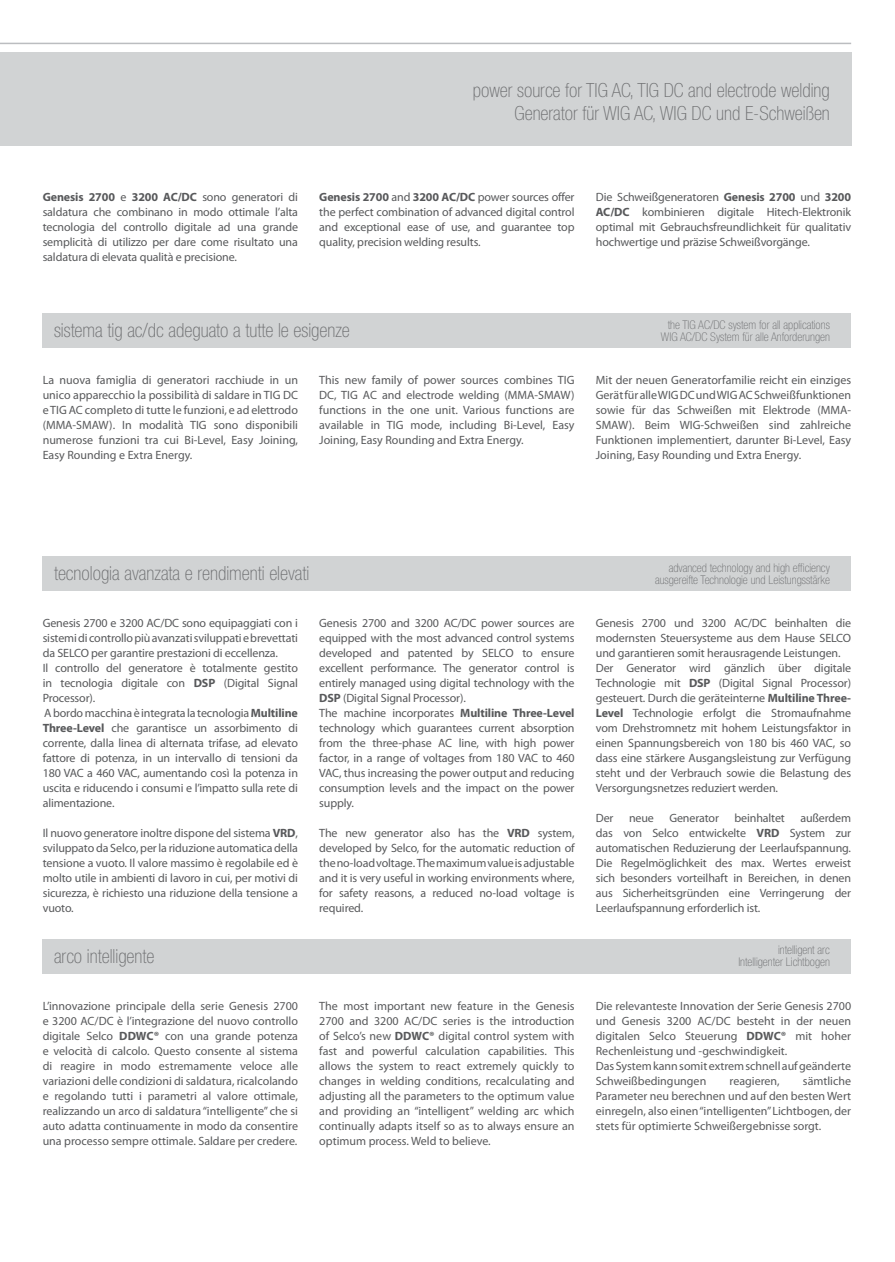
<style>
.page{position:relative;width:895px;height:1262px;background:#fff}
.page>*{position:absolute;margin:0;border:0;box-sizing:border-box;transform-origin:0 0}
.t1{font:100 condensed 19.5px/23.4px "Helvetica Neue LT Std";color:#6d6e70;text-align:right}
.t2{font:12px/15px "Myriad Pro";letter-spacing:-.01em;color:#58595b;text-align:justify}
.t3{font:100 condensed 12px/12px "Helvetica Neue LT Std";color:#6d6e70;text-align:right}
.s1{font-weight:700}
</style>
<div class="page">
<div style="left:43px;top:313px;width:808px;height:34px;background:#d1d3d4"></div>
<div style="left:43px;top:557px;width:808px;height:34px;background:#d1d3d4"></div>
<div style="left:43px;top:939px;width:808px;height:34px;background:#d1d3d4"></div>
<div style="left:0;top:53px;width:851px;height:93px;background:#d1d3d4"></div>
<hr style="left:0;top:43px;width:851px;height:1px;background:#bbbdc0">
<h1 class="t1" style="left:472px;top:81px;width:358px">power source for TIG AC, TIG DC and electrode welding<br>Generator für WIG AC, WIG DC und E-Schweißen</h1>
<p class="t2" style="left:43px;top:190px;width:257px"><span class="s1">Genesis 2700</span> e <span class="s1">3200 AC/DC</span> sono generatori di saldatura che combinano in modo ottimale l’alta tecnologia del controllo digitale ad una grande semplicità di utilizzo per dare come risultato una saldatura di elevata qualità e precisione.</p>
<p class="t2" style="left:319px;top:190px;width:257px"><span class="s1">Genesis 2700</span> and <span class="s1">3200 AC/DC</span> power sources offer the perfect combination of advanced digital control and exceptional ease of use, and guarantee top quality, precision welding results.</p>
<p class="t2" style="left:595px;top:190px;width:257px">Die Schweißgeneratoren <span class="s1">Genesis 2700</span> und <span class="s1">3200<br>AC/DC</span> kombinieren digitale Hitech-Elektronik optimal mit Gebrauchsfreundlichkeit für qualitativ hochwertige und präzise Schweißvorgänge.</p>
<h1 class="t1" style="left:54px;top:320px;width:297px">sistema tig ac/dc adeguato a tutte le esigenze</h1>
<p class="t2" style="left:43px;top:373px;width:257px">La nuova famiglia di generatori racchiude in un unico apparecchio la possibilità di saldare in TIG DC e TIG AC completo di tutte le funzioni, e ad elettrodo (MMA-SMAW). In modalità TIG sono disponibili numerose funzioni tra cui Bi-Level, Easy Joining, Easy Rounding e Extra Energy.</p>
<p class="t2" style="left:319px;top:373px;width:257px">This new family of power sources combines TIG DC, TIG AC and electrode welding (MMA-SMAW) functions in the one unit. Various functions are available in TIG mode, including Bi-Level, Easy Joining, Easy Rounding and Extra Energy.</p>
<p class="t3" style="left:660px;top:320px;width:170px;text-align:center">the TIG AC/DC system for all applications<br>WIG AC/DC System für alle Anforderungen</p>
<p class="t2" style="left:595px;top:373px;width:257px">Mit der neuen Generatorfamilie reicht ein einziges Gerät für alle WIG DC und WIG AC Schweißfunktionen sowie für das Schweißen mit Elektrode (MMA-SMAW). Beim WIG-Schweißen sind zahlreiche Funktionen implementiert, darunter Bi-Level, Easy Joining, Easy Rounding und Extra Energy.</p>
<h1 class="t1" style="left:54px;top:564px;width:257px">tecnologia avanzata e rendimenti elevati</h1>
<p class="t2" style="left:43px;top:616px;width:257px;text-align:left">Genesis 2700 e 3200 AC/DC sono equipaggiati con i sistemi di controllo più avanzati sviluppati e brevettati da SELCO per garantire prestazioni di eccellenza.<br>Il controllo del generatore è totalmente gestito in tecnologia digitale con <span class="s1">DSP</span> (Digital Signal Processor).<br>A bordo macchina è integrata la tecnologia <span class="s1">Multiline Three-Level</span> che garantisce un assorbimento di corrente, dalla linea di alternata trifase, ad elevato fattore di potenza, in un intervallo di tensioni da 180 VAC a 460 VAC, aumentando così la potenza in uscita e riducendo i consumi e l’impatto sulla rete di alimentazione.</p>
<p class="t2" style="left:43px;top:826px;width:257px">Il nuovo generatore inoltre dispone del sistema <span class="s1">VRD</span>, sviluppato da Selco, per la riduzione automatica della tensione a vuoto. Il valore massimo è regolabile ed è molto utile in ambienti di lavoro in cui, per motivi di sicurezza, è richiesto una riduzione della tensione a vuoto.</p>
<h1 class="t1" style="left:54px;top:946px;width:102px">arco intelligente</h1>
<p class="t2" style="left:43px;top:999px;width:257px">L’innovazione principale della serie Genesis 2700 e 3200 AC/DC è l’integrazione del nuovo controllo digitale Selco <span class="s1">DDWC®</span> con una grande potenza e velocità di calcolo. Questo consente al sistema di reagire in modo estremamente veloce alle variazioni delle condizioni di saldatura, ricalcolando e regolando tutti i parametri al valore ottimale, realizzando un arco di saldatura “intelligente” che si auto adatta continuamente in modo da consentire una processo sempre ottimale. Saldare per credere.</p>
<p class="t2" style="left:319px;top:616px;width:257px;text-align:left">Genesis 2700 and 3200 AC/DC power sources are equipped with the most advanced control systems developed and patented by SELCO to ensure excellent performance. The generator control is entirely managed using digital technology with the <span class="s1">DSP</span> (Digital Signal Processor).<br>The machine incorporates <span class="s1">Multiline Three-Level </span>technology which guarantees current absorption from the three-phase AC line, with high power factor, in a range of voltages from 180 VAC to 460<br>VAC, thus increasing the power output and reducing consumption levels and the impact on the power supply.</p>
<p class="t2" style="left:319px;top:826px;width:257px">The new generator also has the <span class="s1">VRD</span> system, developed by Selco, for the automatic reduction of the no-load voltage. The maximum value is adjustable and it is very useful in working environments where, for safety reasons, a reduced no-load voltage is required.</p>
<p class="t2" style="left:319px;top:999px;width:257px">The most important new feature in the Genesis 2700 and 3200 AC/DC series is the introduction of Selco’s new <span class="s1">DDWC®</span> digital control system with fast and powerful calculation capabilities. This allows the system to react extremely quickly to changes in welding conditions, recalculating and adjusting all the parameters to the optimum value and providing an “intelligent” welding arc which continually adapts itself so as to always ensure an optimum process. Weld to believe.</p>
<p class="t3" style="left:655px;top:563px;width:176px">advanced technology and high efficiency ausgereifte Technologie und Leistungsstärke</p>
<p class="t2" style="left:595px;top:616px;width:257px;text-align:left">Genesis 2700 und 3200 AC/DC beinhalten die modernsten Steuersysteme aus dem Hause SELCO und garantieren somit herausragende Leistungen.<br>Der Generator wird gänzlich über digitale Technologie mit <span class="s1">DSP</span> (Digital Signal Processor) gesteuert. Durch die geräteinterne <span class="s1">Multiline Three-Level</span> Technologie erfolgt die Stromaufnahme vom Drehstromnetz mit hohem Leistungsfaktor in einen Spannungsbereich von 180 bis 460 VAC, so dass eine stärkere Ausgangsleistung zur Verfügung steht und der Verbrauch sowie die Belastung des Versorgungsnetzes reduziert werden.</p>
<p class="t2" style="left:595px;top:811px;width:19px">Der</p>
<p class="t2" style="left:629px;top:811px;width:26px">neue</p>
<p class="t2" style="left:669px;top:811px;width:51px">Generator</p>
<p class="t2" style="left:734px;top:811px;width:52px">beinhaltet</p>
<p class="t2" style="left:595px;top:811px;width:257px;text-indent:204px">außerdem das von Selco entwickelte <span class="s1">VRD</span> System zur automatischen Reduzierung der Leerlaufspannung.<br>Die Regelmöglichkeit des max. Wertes erweist sich besonders vorteilhaft in Bereichen, in denen aus Sicherheitsgründen eine Verringerung der Leerlaufspannung erforderlich ist.</p>
<p class="t3" style="left:738px;top:945px;width:93px">intelligent arc<br>Intelligenter Lichtbogen</p>
<p class="t2" style="left:595px;top:999px;width:257px;text-align:left">Die relevanteste Innovation der Serie Genesis 2700 und Genesis 3200 AC/DC besteht in der neuen digitalen Selco Steuerung <span class="s1">DDWC®</span> mit hoher Rechenleistung und -geschwindigkeit.<br>Das System kann somit extrem schnell auf geänderte Schweißbedingungen</p>
<p class="t2" style="left:595px;top:1074px;width:257px;text-indent:207px">sämtliche Parameter neu berechnen und auf den besten Wert einregeln, also einen “intelligenten” Lichtbogen, der stets für optimierte Schweißergebnisse sorgt.</p>
<p class="t2" style="left:729px;top:1074px;width:52px">reagieren,</p>
</div>
